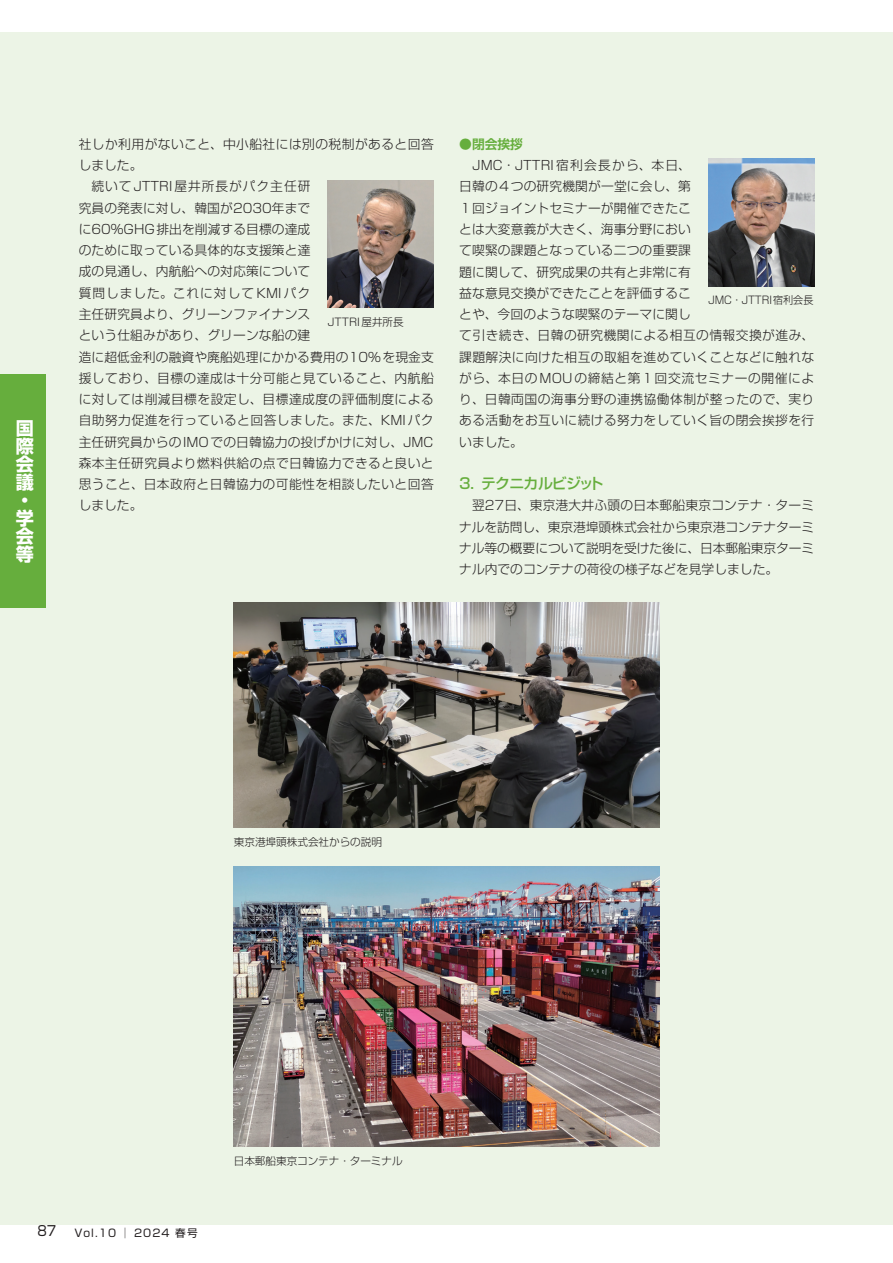
<style>
.page{position:relative;width:893px;height:1263px;background:#fff}
.page>*{position:absolute;margin:0;border:0;box-sizing:border-box;transform-origin:0 0}
.t1{font:700 18px "Shin Go Pr 6 N";color:#fff}
.t2{font:500 14.85px "Shin Go Pr 6 N";letter-spacing:-.06em;color:#66ae3d}
.t3{font:13.8px "Shin Go Pr 6 N";color:#231f20;scale:.9 1}
.t4{font:300 12.75px/21.3px "Shin Go Pr 6 N";letter-spacing:.03em;color:#231f20}
.t5{font:300 12.75px/21.3px "Shin Go Pr 6 N";letter-spacing:.01em;color:#231f20;text-align:justify}
.t6{font:300 12.75px "Shin Go Pr 6 N";letter-spacing:.035em;color:#231f20}
.t7{font:300 12.75px "Shin Go Pr 6 N";letter-spacing:.04em;color:#231f20}
.t8{font:300 12.75px "Shin Go Pr 6 N";letter-spacing:.07em;color:#231f20}
.t9{font:300 12.75px "Shin Go Pr 6 N";letter-spacing:.075em;color:#231f20}
.t10{font:700 12.75px "Shin Go Pr 6 N De";color:#66ae3d}
.t11{font:300 10.65px "Shin Go Pr 6 N";letter-spacing:-.005em;color:#231f20}
.t12{font:300 10.65px "Shin Go Pr 6 N";letter-spacing:-.005em;color:#231f20;scale:.95 1}
.t13{font:10.65px "Shin Go Pr 6 N";letter-spacing:.1em;color:#231f20}
</style>
<div class="page">
<div style="left:0;top:32px;width:893px;height:1192px;background:#ecf4e6"></div>
<img style="left:327px;top:180px;width:107px;height:128px">
<img style="left:708px;top:159px;width:106px;height:127px">
<img style="left:234px;top:866px;width:425px;height:280px">
<img style="left:234px;top:602px;width:425px;height:226px">
<div style="left:0;top:374px;width:46px;height:234px;background:#66ae3d"></div>
<h1 class="t1" style="left:16px;top:414px;width:19px">国</h1>
<h1 class="t1" style="left:16px;top:432px;width:19px">際</h1>
<h1 class="t1" style="left:16px;top:450px;width:19px">会</h1>
<h1 class="t1" style="left:16px;top:468px;width:19px">議</h1>
<h1 class="t1" style="left:16px;top:486px;width:13px">・</h1>
<h1 class="t1" style="left:16px;top:504px;width:19px">学</h1>
<h1 class="t1" style="left:16px;top:522px;width:19px">会</h1>
<h1 class="t1" style="left:16px;top:540px;width:19px">等</h1>
<p class="t6" style="left:79px;top:134px;width:357px">社しか利用がないこと、中小船社には別の税制があると回答</p>
<p class="t5" style="left:79px;top:153px;width:65px">しました。</p>
<p class="t8" style="left:91px;top:176px;width:220px">続いてJTTRI屋井所長がパク主任研</p>
<p class="t5" style="left:79px;top:196px;width:233px">究員の発表に対し、韓国が2030年まで</p>
<p class="t5" style="left:79px;top:217px;width:233px">に60%GHG排出を削減する目標の達成</p>
<p class="t5" style="left:79px;top:239px;width:233px">のために取っている具体的な支援策と達</p>
<p class="t5" style="left:79px;top:260px;width:233px">成の見通し、内航船への対応策について</p>
<p class="t9" style="left:79px;top:282px;width:233px">質問しました。これに対してKMIパク</p>
<p class="t5" style="left:79px;top:302px;width:233px">主任研究員より、グリーンファイナンス</p>
<p class="t5" style="left:79px;top:324px;width:233px">という仕組みがあり、グリーンな船の建</p>
<p class="t5" style="left:79px;top:345px;width:357px">造に超低金利の融資や廃船処理にかかる費用の10%を現金支</p>
<p class="t7" style="left:79px;top:367px;width:357px">援しており、目標の達成は十分可能と見ていること、内航船</p>
<p class="t6" style="left:79px;top:389px;width:357px">に対しては削減目標を設定し、目標達成度の評価制度による</p>
<p class="t6" style="left:79px;top:410px;width:357px">自助努力促進を行っていると回答しました。また、KMIパク</p>
<p class="t5" style="left:79px;top:430px;width:356px">主任研究員からのIMOでの日韓協力の投げかけに対し、JMC</p>
<p class="t4" style="left:79px;top:451px;width:357px">森本主任研究員より燃料供給の点で日韓協力できると良いと</p>
<p class="t6" style="left:79px;top:474px;width:357px">思うこと、日本政府と日韓協力の可能性を相談したいと回答</p>
<p class="t5" style="left:79px;top:494px;width:65px">しました。</p>
<p class="t11" style="left:328px;top:313px;width:77px">JTTRI屋井所長</p>
<p class="t10" style="left:459px;top:134px;width:65px">●閉会挨拶</p>
<p class="t4" style="left:459px;top:154px;width:357px;text-indent:13px">JMC・JTTRI 宿利会長から、本日、<br>日韓の４つの研究機関が一堂に会し、第<br>１回ジョイントセミナーが開催できたこ<br>とは大変意義が大きく、海事分野におい<br>て喫緊の課題となっている二つの重要課<br>題に関して、研究成果の共有と非常に有<br>益な意見交換ができたことを評価するこ<br>とや、今回のような喫緊のテーマに関し<br>て引き続き、日韓の研究機関による相互の情報交換が進み、課題解決に向けた相互の取組を進めていくことなどに触れながら、本日のMOUの締結と第１回交流セミナーの開催により、日韓両国の海事分野の連携協働体制が整ったので、実りある活動をお互いに続ける努力をしていく旨の閉会挨拶を行いました。</p>
<p class="t2" style="left:457px;top:471px;width:148px">３．テクニカルビジット</p>
<p class="t5" style="left:459px;top:494px;width:356px;text-indent:13px">翌27日、東京港大井ふ頭の日本郵船東京コンテナ・ターミナルを訪問し、東京港埠頭株式会社から東京港コンテナターミナル等の概要について説明を受けた後に、日本郵船東京ターミナル内でのコンテナの荷役の様子などを見学しました。</p>
<p class="t12" style="left:708px;top:291px;width:112px">JMC・JTTRI宿利会長</p>
<p class="t11" style="left:234px;top:833px;width:150px">東京港埠頭株式会社からの説明</p>
<p class="t3" style="left:37px;top:1219px;width:22px">87</p>
<p class="t13" style="left:74px;top:1224px;width:125px">Vol.10 │ 2024 春号</p>
<p class="t11" style="left:234px;top:1152px;width:170px">日本郵船東京コンテナ・ターミナル</p>
</div>
